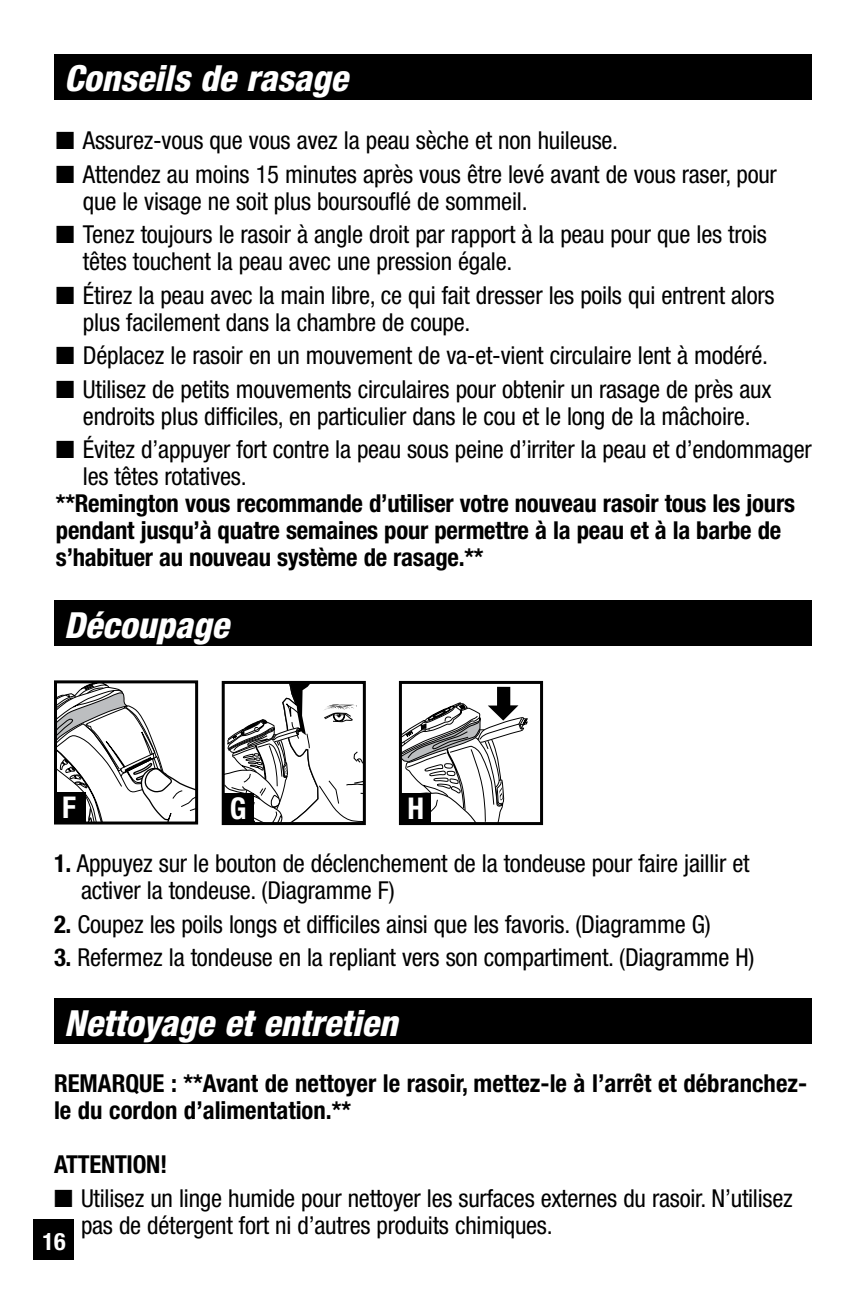
<style>
.page{position:relative;width:864px;height:1296px;background:#fff}
.page>*{position:absolute;margin:0;border:0;box-sizing:border-box;transform-origin:0 0}
.t1{font:italic 800 condensed 36px "Helvetica Neue";color:#fff}
.t2{font:700 condensed 30px "Helvetica Neue";color:#fff}
.t3{font:condensed 24.6px/27px "Helvetica Neue";letter-spacing:-.01em;color:#000}
.t4{font:700 condensed 24.6px/27px "Helvetica Neue";letter-spacing:-.01em;color:#000}
.t5{font:700 condensed 24px "Helvetica Neue";color:#fff}
.s1{font-weight:700}
</style>
<div class="page">
<div style="left:34px;top:1220px;width:40px;height:40px;background:#000"></div>
<div style="left:54px;top:54px;width:758px;height:46px;background:#000"></div>
<div style="left:54px;top:600px;width:758px;height:46px;background:#000"></div>
<svg style="left:226px;top:685px;width:136px;height:136px"></svg>
<div style="left:222px;top:681px;width:144px;height:144px;border:3px solid #000"></div>
<svg style="left:403px;top:686px;width:125px;height:135px"></svg>
<div style="left:399px;top:681px;width:144px;height:144px;border:3px solid #000"></div>
<svg style="left:58px;top:684px;width:136px;height:137px"></svg>
<div style="left:54px;top:680px;width:144px;height:145px;border:3px solid #000"></div>
<div style="left:54px;top:998px;width:758px;height:46px;background:#000"></div>
<div style="left:56px;top:793px;width:30px;height:29px;background:#000"></div>
<div style="left:224px;top:793px;width:29px;height:30px;background:#000"></div>
<div style="left:402px;top:793px;width:29px;height:30px;background:#000"></div>
<h1 class="t1" style="left:64px;top:56px;width:285px">Conseils de rasage</h1>
<p class="t3" style="left:56px;top:127px;width:564px">■ Assurez-vous que vous avez la peau sèche et non huileuse.</p>
<p class="t3" style="left:83px;top:160px;width:696px;text-indent:-27px">■ Attendez au moins 15 minutes après vous être levé avant de vous raser, pour que le visage ne soit plus boursouflé de sommeil.</p>
<p class="t3" style="left:83px;top:221px;width:686px;text-indent:-27px">■ Tenez toujours le rasoir à angle droit par rapport à la peau pour que les trois têtes touchent la peau avec une pression égale.</p>
<p class="t3" style="left:83px;top:281px;width:693px;text-indent:-27px">■ Étirez la peau avec la main libre, ce qui fait dresser les poils qui entrent alors plus facilement dans la chambre de coupe.</p>
<p class="t3" style="left:56px;top:342px;width:714px">■ Déplacez le rasoir en un mouvement de va-et-vient circulaire lent à modéré.</p>
<p class="t3" style="left:56px;top:375px;width:717px;text-align:center">■ Utilisez de petits mouvements circulaires pour obtenir un rasage de près aux endroits plus difficiles, en particulier dans le cou et le long de la mâchoire.</p>
<p class="t3" style="left:83px;top:436px;width:730px;text-indent:-27px">■ Évitez d’appuyer fort contre la peau sous peine d’irriter la peau et d’endommager les têtes rotatives.</p>
<p class="t4" style="left:56px;top:490px;width:741px">**Remington vous recommande d’utiliser votre nouveau rasoir tous les jours pendant jusqu’à quatre semaines pour permettre à la peau et à la barbe de s’habituer au nouveau système de rasage.**</p>
<h1 class="t1" style="left:64px;top:603px;width:166px">Découpage</h1>
<p class="t2" style="left:62px;top:789px;width:15px">F</p>
<p class="t2" style="left:230px;top:790px;width:18px">G</p>
<p class="t2" style="left:407px;top:790px;width:18px">H</p>
<p class="t3" style="left:81px;top:850px;width:670px;text-indent:-27px"><span class="s1">1.</span> Appuyez sur le bouton de déclenchement de la tondeuse pour faire jaillir et activer la tondeuse. (Diagramme F)</p>
<p class="t3" style="left:54px;top:910px;width:658px"><span class="s1">2.</span> Coupez les poils longs et difficiles ainsi que les favoris. (Diagramme G)</p>
<p class="t3" style="left:54px;top:944px;width:702px"><span class="s1">3.</span> Refermez la tondeuse en la repliant vers son compartiment. (Diagramme H)</p>
<h1 class="t1" style="left:64px;top:1001px;width:335px">Nettoyage et entretien</h1>
<p class="t4" style="left:54px;top:1070px;width:755px">REMARQUE : **Avant de nettoyer le rasoir, mettez-le à l’arrêt et débranchez&shy;le du cordon d’alimentation.**</p>
<p class="t4" style="left:54px;top:1151px;width:115px">ATTENTION!</p>
<p class="t3" style="left:81px;top:1185px;width:713px;text-indent:-27px">■ Utilisez un linge humide pour nettoyer les surfaces externes du rasoir. N’utilisez pas de détergent fort ni d’autres produits chimiques.</p>
<p class="t5" style="left:42px;top:1227px;width:25px">16</p>
</div>
